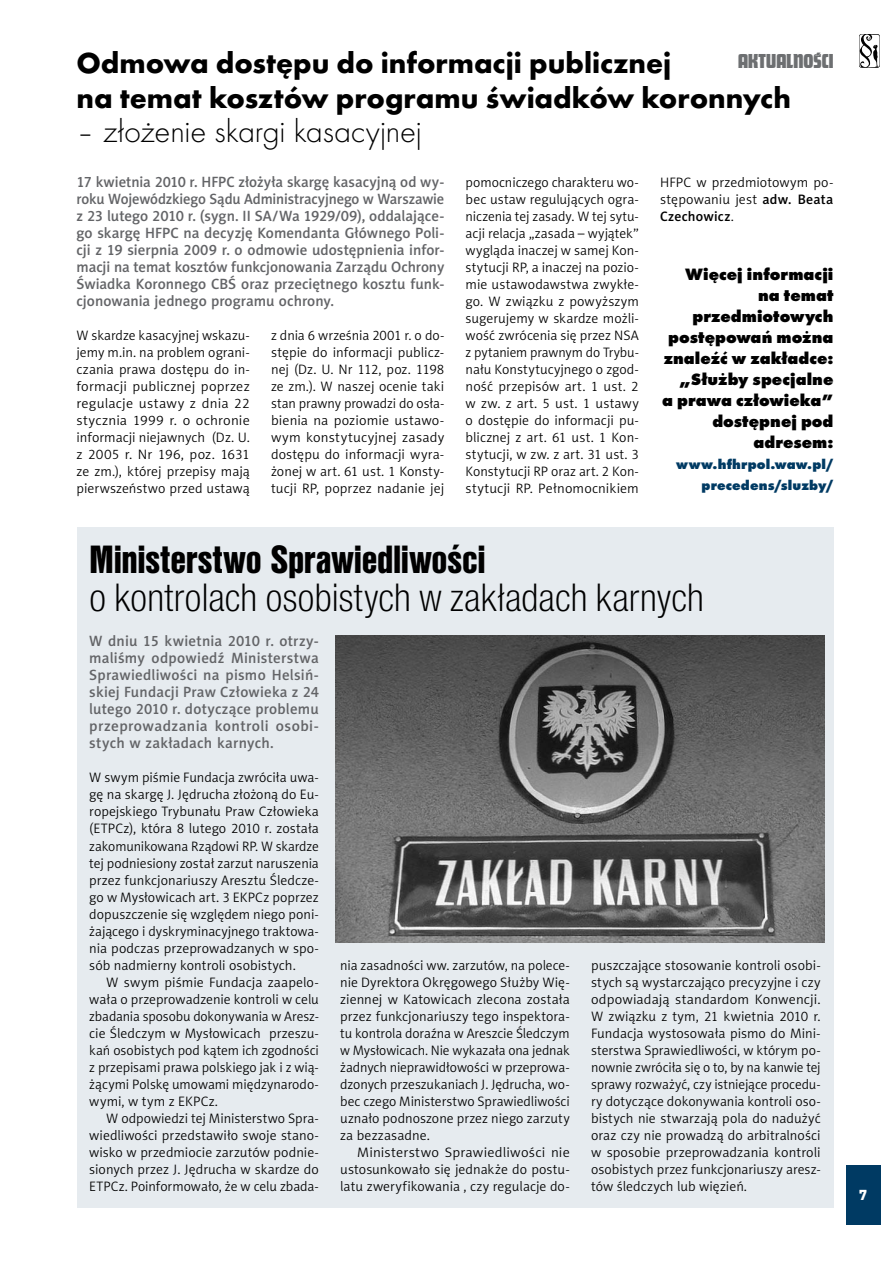
<style>
.page{position:relative;width:893px;height:1263px;background:#fff}
.page>*{position:absolute;margin:0;border:0;box-sizing:border-box;transform-origin:0 0}
.t1{font:300 condensed 41.1px "Nimbus Sans DCE";letter-spacing:-.005em;color:#000}
.t2{font:900 condensed 41.1px "Nimbus Sans DCE";letter-spacing:-.005em;color:#000}
.t3{font:300 33px "Futura TCE";letter-spacing:-.005em;color:#000}
.t4{font:700 30px/34.5px "Futura TCE";color:#000}
.t5{font:21px "Futura Display PCE";letter-spacing:.005em;color:#6d6f71}
.t6{font:800 17.1px/21px "Futura TCE";letter-spacing:.005em;color:#000;text-align:right}
.t7{font:15px/17px "Naomi Sans EFN Medium";letter-spacing:.01em;color:#636467;text-align:justify}
.t8{font:900 14.25px "DIN Festival";color:#fff}
.t9{font:800 14.1px/21px "Futura TCE";letter-spacing:.01em;color:#003a63;text-align:right}
.t10{font:13.8px/17px "Naomi Sans EFN Light";letter-spacing:.005em;color:#000;text-align:justify}
.t11{font:13.8px "Naomi Sans EFN Medium";color:#000}
.s1{font-family:"Naomi Sans EFN Medium"}
.s2{font-family:"Naomi Sans EFN Light"}
</style>
<div class="page">
<svg style="left:859px;top:34px;width:21px;height:34px"></svg>
<div style="left:77px;top:527px;width:756px;height:681px;background:#e6ebef"></div>
<img style="left:336px;top:635px;width:488px;height:308px">
<div style="left:846px;top:1165px;width:34px;height:60px;background:#003a63"></div>
<h3 class="t4" style="left:77px;top:45px;width:716px">Odmowa dostępu do informacji publicznej<br>na temat kosztów programu świadków koronnych</h3>
<h2 class="t3" style="left:77px;top:112px;width:347px">– złożenie skargi kasacyjnej</h2>
<h3 class="t5" style="left:738px;top:50px;width:96px">AKTUALNOŚCI</h3>
<p class="t7" style="left:77px;top:173px;width:369px">17 kwietnia 2010 r. HFPC złożyła skargę kasacyjną od wy&shy;roku Wojewódzkiego Sądu Administracyjnego w Warszawie z 23 lutego 2010 r. (sygn. II SA/Wa 1929/09), oddalające&shy;go skargę HFPC na decyzję Komendanta Głównego Poli&shy;cji z 19 sierpnia 2009 r. o odmowie udostępnienia infor&shy;macji na temat kosztów funkcjonowania Zarządu Ochrony Świadka Koronnego CBŚ oraz przeciętnego kosztu funk&shy;cjonowania jednego programu ochrony.</p>
<p class="t10" style="left:77px;top:327px;width:175px">W skardze kasacyjnej wskazu&shy;jemy m.in. na problem ograni&shy;czania prawa dostępu do in&shy;formacji publicznej poprzez regulacje ustawy z dnia 22 stycznia 1999 r. o ochronie informacji niejawnych (Dz. U. z 2005 r. Nr 196, poz. 1631 ze zm.), której przepisy mają pierwszeństwo przed ustawą</p>
<p class="t10" style="left:271px;top:327px;width:175px">z dnia 6 września 2001 r. o do&shy;stępie do informacji publicz&shy;nej (Dz. U. Nr 112, poz. 1198 ze zm.). W naszej ocenie taki stan prawny prowadzi do osła&shy;bienia na poziomie ustawo&shy;wym konstytucyjnej zasady dostępu do informacji wyra&shy;żonej w art. 61 ust. 1 Konsty&shy;tucji RP, poprzez nadanie jej</p>
<p class="t10" style="left:466px;top:174px;width:175px">pomocniczego charakteru wo&shy;bec ustaw regulujących ogra&shy;niczenia tej zasady. W tej sytu&shy;acji relacja „zasada – wyjątek” wygląda inaczej w samej Kon&shy;stytucji RP, a inaczej na pozio&shy;mie ustawodawstwa zwykłe&shy;go. W związku z powyższym sugerujemy w skardze możli&shy;wość zwrócenia się przez NSA z pytaniem prawnym do Trybu&shy;nału Konstytucyjnego o zgod&shy;ność przepisów art. 1 ust. 2 w zw. z art. 5 ust. 1 ustawy o dostępie do informacji pu&shy;blicznej z art. 61 ust. 1 Kon&shy;stytucji, w zw. z art. 31 ust. 3<br>Konstytucji RP oraz art. 2 Kon&shy;stytucji RP. Pełnomocnikiem</p>
<p class="t10" style="left:660px;top:174px;width:175px">HFPC w przedmiotowym po&shy;stępowaniu jest <span class="s1">adw. Beata</span></p>
<p class="t11" style="left:660px;top:208px;width:75px">Czechowicz<span class="s2">.</span></p>
<p class="t6" style="left:662px;top:264px;width:173px">Więcej informacji na temat przedmiotowych postępowań można znaleźć w zakładce: „Służby specjalne<br>a prawa człowieka” dostępnej pod adresem:</p>
<p class="t9" style="left:676px;top:454px;width:159px">www.hfhrpol.waw.pl/ precedens/sluzby/</p>
<h1 class="t2" style="left:89px;top:537px;width:398px">Ministerstwo Sprawiedliwości</h1>
<h1 class="t1" style="left:89px;top:574px;width:616px">o kontrolach osobistych w zakładach karnych</h1>
<p class="t7" style="left:89px;top:633px;width:231px">W dniu 15 kwietnia 2010 r. otrzy&shy;maliśmy odpowiedź Ministerstwa Sprawiedliwości na pismo Helsiń&shy;skiej Fundacji Praw Człowieka z 24 lutego 2010 r. dotyczące problemu przeprowadzania kontroli osobi&shy;stych w zakładach karnych.</p>
<p class="t10" style="left:89px;top:769px;width:231px">W swym piśmie Fundacja zwróciła uwa&shy;gę na skargę J. Jędrucha złożoną do Eu&shy;ropejskiego Trybunału Praw Człowieka (ETPCz), która 8 lutego 2010 r. została zakomunikowana Rządowi RP. W skardze tej podniesiony został zarzut naruszenia przez funkcjonariuszy Aresztu Śledcze&shy;go w Mysłowicach art. 3 EKPCz poprzez dopuszczenie się względem niego poni&shy;żającego i dyskryminacyjnego traktowa&shy;nia podczas przeprowadzanych w spo&shy;sób nadmierny kontroli osobistych.</p>
<p class="t10" style="left:89px;top:973px;width:231px;text-indent:17px">W swym piśmie Fundacja zaapelo&shy;wała o przeprowadzenie kontroli w celu zbadania sposobu dokonywania w Aresz&shy;cie Śledczym w Mysłowicach przeszu&shy;kań osobistych pod kątem ich zgodności z przepisami prawa polskiego jak i z wią&shy;żącymi Polskę umowami międzynarodo&shy;wymi, w tym z EKPCz.</p>
<p class="t10" style="left:89px;top:1109px;width:231px;text-indent:17px">W odpowiedzi tej Ministerstwo Spra&shy;wiedliwości przedstawiło swoje stano&shy;wisko w przedmiocie zarzutów podnie&shy;sionych przez J. Jędrucha w skardze do ETPCz. Poinformowało, że w celu zbada-</p>
<p class="t10" style="left:340px;top:956px;width:231px">nia zasadności ww. zarzutów, na polece&shy;nie Dyrektora Okręgowego Służby Wię&shy;ziennej w Katowicach zlecona została przez funkcjonariuszy tego inspektora&shy;tu kontrola doraźna w Areszcie Śledczym w Mysłowicach. Nie wykazała ona jednak żadnych nieprawidłowości w przeprowa&shy;dzonych przeszukaniach J. Jędrucha, wo&shy;bec czego Ministerstwo Sprawiedliwości uznało podnoszone przez niego zarzuty za bezzasadne.</p>
<p class="t10" style="left:340px;top:1143px;width:231px;text-indent:17px">Ministerstwo Sprawiedliwości nie ustosunkowało się jednakże do postu&shy;latu zweryfikowania , czy regulacje do-</p>
<p class="t10" style="left:591px;top:956px;width:231px">puszczające stosowanie kontroli osobi&shy;stych są wystarczająco precyzyjne i czy odpowiadają standardom Konwencji.<br>W związku z tym, 21 kwietnia 2010 r.<br>Fundacja wystosowała pismo do Mini&shy;sterstwa Sprawiedliwości, w którym po&shy;nownie zwróciła się o to, by na kanwie tej sprawy rozważyć, czy istniejące procedu&shy;ry dotyczące dokonywania kontroli oso&shy;bistych nie stwarzają pola do nadużyć oraz czy nie prowadzą do arbitralności w sposobie przeprowadzania kontroli osobistych przez funkcjonariuszy aresz&shy;tów śledczych lub więzień.</p>
<p class="t8" style="left:859px;top:1185px;width:9px">7</p>
</div>
